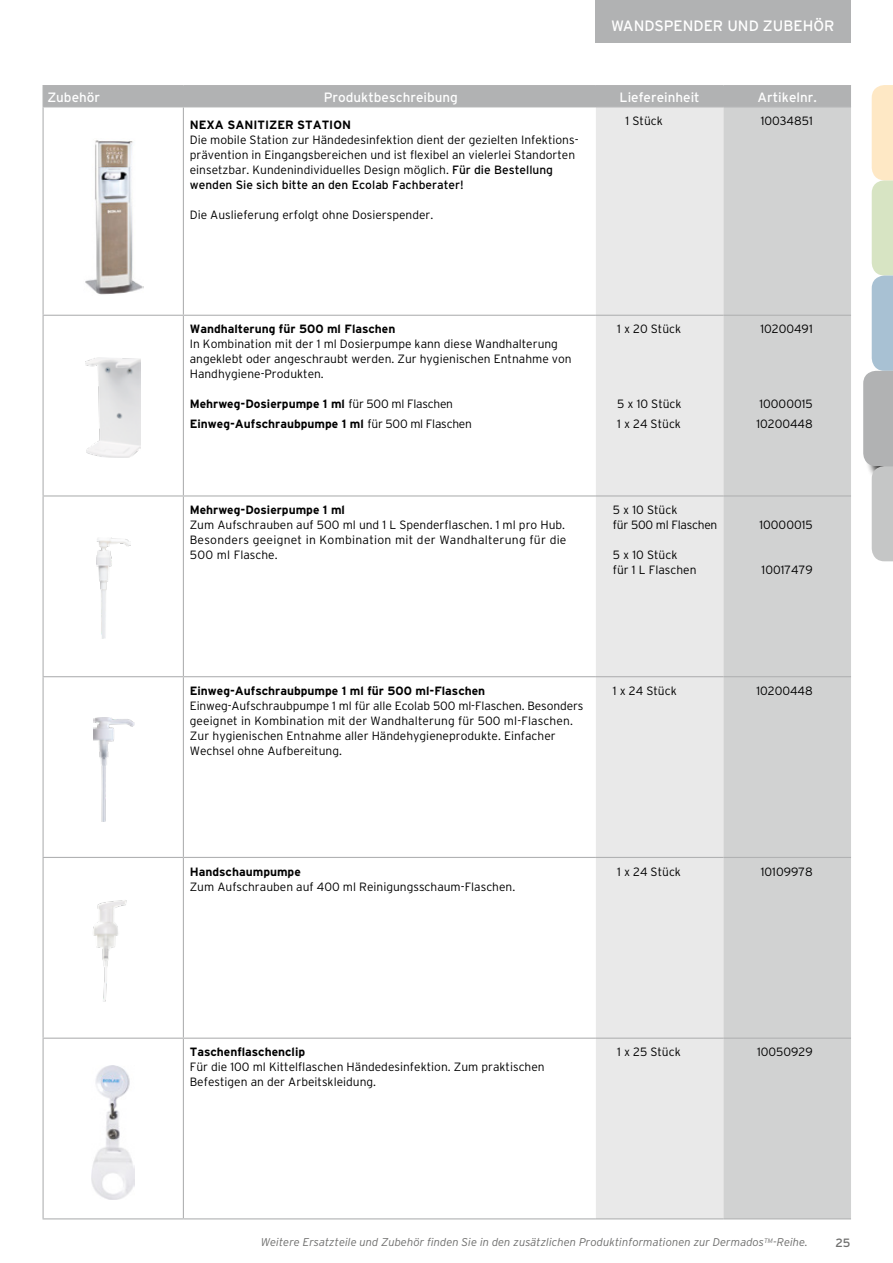
<style>
.page{position:relative;width:893px;height:1263px;background:#fff}
.page>*{position:absolute;margin:0;border:0;box-sizing:border-box;transform-origin:0 0}
.t1{font:15px "Interstate";color:#fff}
.Tabellenkopf{font:13.5px "Interstate";color:#fff}
.Produktbeschreibung{font:300 12px/15px "Interstate";color:#000}
.Produktname{font:700 12px "Interstate";color:#000}
.Lieferform{font:300 12px/15px "Interstate";color:#000}
.Artikelnummer{font:300 12px "Interstate";color:#000}
.Lieferform-2{font:300 12px/15px "Interstate";letter-spacing:-.02em;color:#000}
.t2{font:12px "Interstate";color:#6f6f6e}
.Fußnote{font:italic 300 11.25px "Interstate";color:#6f6f6e}
.s1{font-weight:400}
.s2{font-weight:300}
</style>
<div class="page">
<div style="left:596px;top:107px;width:127px;height:1111px;background:#e9e9e9"></div>
<div style="left:723px;top:107px;width:128px;height:1111px;background:#d1d2d2"></div>
<hr style="left:43px;top:85px;width:140px;height:1px;background:#b1b2b3">
<hr style="left:183px;top:85px;width:413px;height:1px;background:#b1b2b3">
<hr style="left:596px;top:85px;width:127px;height:1px;background:#b1b2b3">
<hr style="left:723px;top:85px;width:128px;height:1px;background:#b1b2b3">
<hr style="left:183px;top:495px;width:413px;height:1px;background:#b1b2b3">
<hr style="left:596px;top:495px;width:127px;height:1px;background:#b1b2b3">
<hr style="left:723px;top:495px;width:128px;height:1px;background:#b1b2b3">
<hr style="left:43px;top:857px;width:140px;height:1px;background:#b1b2b3">
<hr style="left:183px;top:857px;width:413px;height:1px;background:#b1b2b3">
<hr style="left:596px;top:857px;width:127px;height:1px;background:#b1b2b3">
<hr style="left:723px;top:857px;width:128px;height:1px;background:#b1b2b3">
<hr style="left:43px;top:315px;width:140px;height:1px;background:#b1b2b3">
<hr style="left:183px;top:315px;width:413px;height:1px;background:#b1b2b3">
<hr style="left:596px;top:315px;width:127px;height:1px;background:#b1b2b3">
<hr style="left:723px;top:315px;width:128px;height:1px;background:#b1b2b3">
<hr style="left:43px;top:495px;width:140px;height:1px;background:#b1b2b3">
<div style="left:43px;top:86px;width:808px;height:21px;background:#b1b2b3"></div>
<hr style="left:43px;top:316px;width:1px;height:179px;background:#b1b2b3">
<hr style="left:183px;top:316px;width:1px;height:179px;background:#b1b2b3">
<hr style="left:43px;top:496px;width:1px;height:180px;background:#b1b2b3">
<hr style="left:183px;top:496px;width:1px;height:180px;background:#b1b2b3">
<hr style="left:43px;top:677px;width:1px;height:180px;background:#b1b2b3">
<hr style="left:43px;top:858px;width:1px;height:179px;background:#b1b2b3">
<hr style="left:183px;top:858px;width:1px;height:179px;background:#b1b2b3">
<hr style="left:43px;top:1039px;width:1px;height:179px;background:#b1b2b3">
<hr style="left:183px;top:1039px;width:1px;height:179px;background:#b1b2b3">
<hr style="left:183px;top:677px;width:1px;height:180px;background:#b1b2b3">
<hr style="left:43px;top:107px;width:1px;height:208px;background:#b1b2b3">
<hr style="left:183px;top:107px;width:1px;height:208px;background:#b1b2b3">
<hr style="left:43px;top:676px;width:140px;height:1px;background:#b1b2b3">
<hr style="left:183px;top:676px;width:413px;height:1px;background:#b1b2b3">
<hr style="left:596px;top:676px;width:127px;height:1px;background:#b1b2b3">
<hr style="left:723px;top:676px;width:128px;height:1px;background:#b1b2b3">
<hr style="left:43px;top:1218px;width:140px;height:1px;background:#b1b2b3">
<hr style="left:183px;top:1218px;width:413px;height:1px;background:#b1b2b3">
<hr style="left:596px;top:1218px;width:127px;height:1px;background:#b1b2b3">
<hr style="left:723px;top:1218px;width:128px;height:1px;background:#b1b2b3">
<hr style="left:43px;top:1037px;width:140px;height:2px;background:#b1b2b3">
<hr style="left:183px;top:1037px;width:413px;height:2px;background:#b1b2b3">
<hr style="left:596px;top:1037px;width:127px;height:2px;background:#b1b2b3">
<hr style="left:723px;top:1037px;width:128px;height:2px;background:#b1b2b3">
<img style="left:85px;top:140px;width:58px;height:155px">
<img style="left:86px;top:357px;width:55px;height:101px">
<img style="left:96px;top:538px;width:34px;height:101px">
<img style="left:93px;top:717px;width:41px;height:104px">
<img style="left:93px;top:900px;width:34px;height:102px">
<img style="left:92px;top:1065px;width:43px;height:134px">
<div style="left:595px;top:0;width:255px;height:43px;background:#b1b2b3"></div>
<svg style="left:863px;top:85px;width:30px;height:476px"></svg>
<p class="t1" style="left:611px;top:17px;width:225px">WANDSPENDER UND ZUBEHÖR</p>
<p class="Tabellenkopf" style="left:47px;top:89px;width:54px">Zubehör</p>
<p class="Tabellenkopf" style="left:324px;top:89px;width:136px">Produktbeschreibung</p>
<p class="Tabellenkopf" style="left:620px;top:89px;width:82px">Liefereinheit</p>
<p class="Tabellenkopf" style="left:758px;top:89px;width:61px">Artikelnr.</p>
<p class="Produktname" style="left:190px;top:118px;width:163px">NEXA SANITIZER STATION</p>
<p class="Produktbeschreibung" style="left:190px;top:132px;width:389px">Die mobile Station zur Händedesinfektion dient der gezielten Infektions&shy;prävention in Eingangsbereichen und ist flexibel an vielerlei Standorten einsetzbar. Kundenindividuelles Design möglich. <span class="s1">Für die Bestellung wenden Sie sich bitte an den Ecolab Fachberater!</span></p>
<p class="Produktbeschreibung" style="left:190px;top:207px;width:245px">Die Auslieferung erfolgt ohne Dosierspender.</p>
<p class="Lieferform" style="left:626px;top:113px;width:39px">1 Stück</p>
<p class="Artikelnummer" style="left:761px;top:114px;width:54px">10034851</p>
<p class="Produktname" style="left:190px;top:322px;width:207px">Wandhalterung für 500 ml Flaschen</p>
<p class="Produktbeschreibung" style="left:190px;top:337px;width:383px">In Kombination mit der 1 ml Dosierpumpe kann diese Wandhalterung angeklebt oder angeschraubt werden. Zur hygienischen Entnahme von<br>Handhygiene-Produkten.</p>
<p class="Produktname" style="left:190px;top:397px;width:265px">Mehrweg-Dosierpumpe 1 ml <span class="s2">für 500 ml Flaschen</span></p>
<p class="Produktname" style="left:190px;top:417px;width:284px">Einweg-Aufschraubpumpe 1 ml <span class="s2">für 500 ml Flaschen</span></p>
<p class="Produktname" style="left:190px;top:503px;width:157px">Mehrweg-Dosierpumpe 1 ml</p>
<p class="Produktbeschreibung" style="left:190px;top:517px;width:378px;text-align:justify">Zum Aufschrauben auf 500 ml und 1 L Spenderflaschen. 1 ml pro Hub.<br>Besonders geeignet in Kombination mit der Wandhalterung für die 500 ml Flasche.</p>
<p class="Lieferform" style="left:617px;top:322px;width:66px">1 x 20 Stück</p>
<p class="Lieferform" style="left:617px;top:397px;width:66px">5 x 10 Stück</p>
<p class="Lieferform" style="left:617px;top:416px;width:65px">1 x 24 Stück</p>
<p class="Lieferform-2" style="left:613px;top:502px;width:106px">5 x 10 Stück<br>für 500 ml Flaschen</p>
<p class="Lieferform" style="left:613px;top:547px;width:85px">5 x 10 Stück<br>für 1 L Flaschen</p>
<p class="Artikelnummer" style="left:760px;top:322px;width:54px">10200491</p>
<p class="Artikelnummer" style="left:759px;top:397px;width:55px">10000015</p>
<p class="Artikelnummer" style="left:756px;top:417px;width:58px">10200448</p>
<p class="Artikelnummer" style="left:759px;top:518px;width:55px">10000015</p>
<p class="Artikelnummer" style="left:762px;top:563px;width:53px">10017479</p>
<p class="Produktname" style="left:190px;top:684px;width:297px">Einweg-Aufschraubpumpe 1 ml für 500 ml-Flaschen</p>
<p class="Produktbeschreibung" style="left:190px;top:698px;width:395px">Einweg-Aufschraubpumpe 1 ml für alle Ecolab 500 ml-Flaschen. Besonders geeignet in Kombination mit der Wandhalterung für 500 ml-Flaschen.<br>Zur hygienischen Entnahme aller Händehygieneprodukte. Einfacher Wechsel ohne Aufbereitung.</p>
<p class="Lieferform" style="left:613px;top:683px;width:65px">1 x 24 Stück</p>
<p class="Artikelnummer" style="left:756px;top:684px;width:58px">10200448</p>
<p class="Produktname" style="left:190px;top:865px;width:113px">Handschaumpumpe</p>
<p class="Produktbeschreibung" style="left:190px;top:879px;width:327px">Zum Aufschrauben auf 400 ml Reinigungsschaum-Flaschen.</p>
<p class="Lieferform" style="left:617px;top:864px;width:65px">1 x 24 Stück</p>
<p class="Artikelnummer" style="left:761px;top:865px;width:53px">10109978</p>
<p class="Produktname" style="left:190px;top:1045px;width:117px">Taschenflaschenclip</p>
<p class="Produktbeschreibung" style="left:190px;top:1059px;width:356px">Für die 100 ml Kittelflaschen Händedesinfektion. Zum praktischen<br>Befestigen an der Arbeitskleidung.</p>
<p class="Lieferform" style="left:617px;top:1044px;width:65px">1 x 25 Stück</p>
<p class="Artikelnummer" style="left:757px;top:1045px;width:57px">10050929</p>
<p class="Fußnote" style="left:261px;top:1236px;width:549px">Weitere Ersatzteile und Zubehör finden Sie in den zusätzlichen Produktinformationen zur Dermados<sup>TM</sup>-Reihe.</p>
<p class="t2" style="left:835px;top:1235px;width:16px">25</p>
</div>
